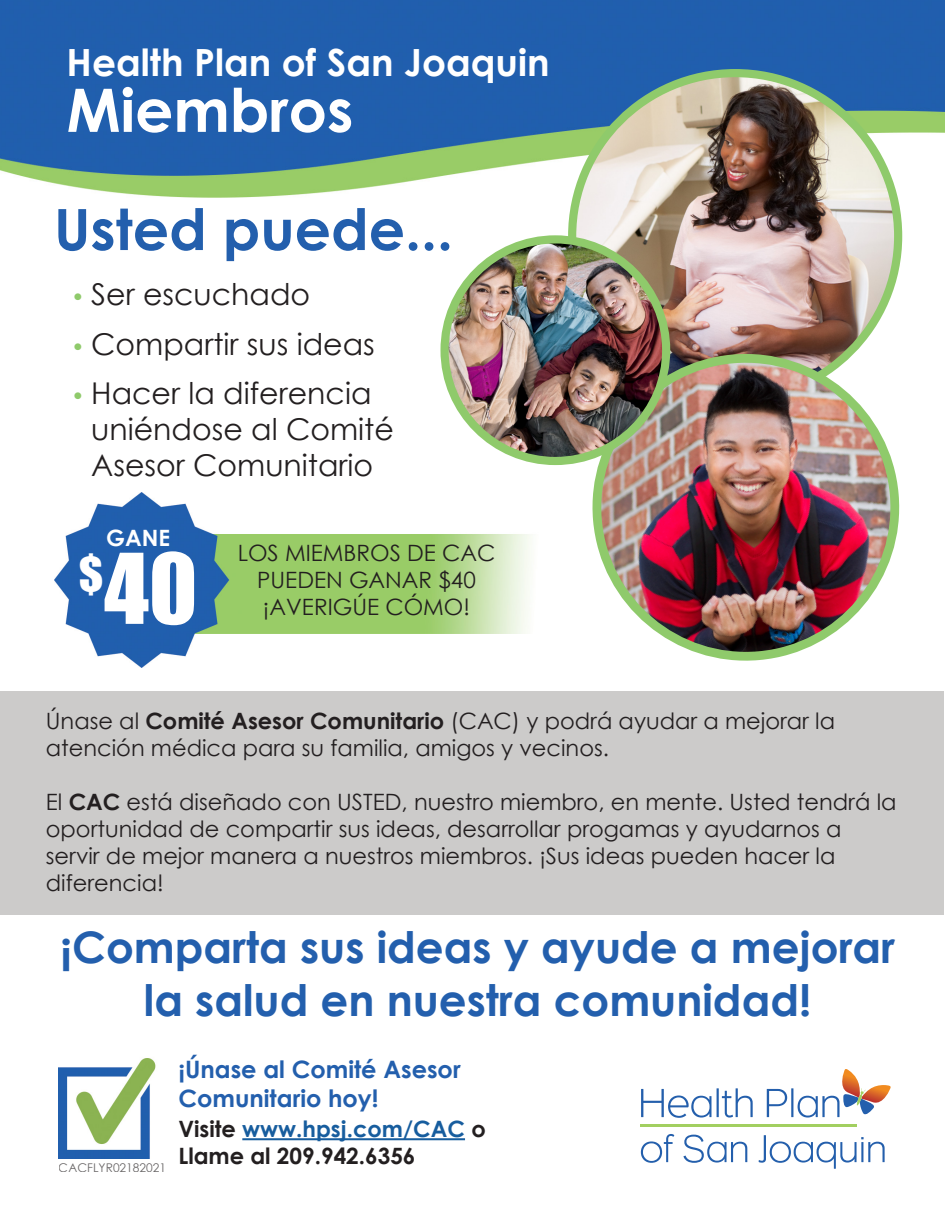
<style>
.page{position:relative;width:945px;height:1215px;background:#fff}
.page>*{position:absolute;margin:0;border:0;box-sizing:border-box;transform-origin:0 0}
.t1{font:90px "Impact";color:#fff}
.t2{font:700 60px "Century Gothic";color:#fff}
.t3{font:700 57px "Century Gothic";color:#235fad}
.t4{font:45px "Impact";color:#fff}
.t5{font:700 43.5px/52.2px "Century Gothic";color:#235fad;text-align:center}
.t6{font:700 37.5px "Century Gothic";color:#fff}
.t7{font:30px/36px "Century Gothic";color:#231f20}
.t8{font:700 24px/28.8px "Century Gothic";color:#235fad}
.t9{font:22.5px/27px "Century Gothic";color:#231f20}
.t10{font:700 22.5px/27px "Century Gothic";color:#231f20}
.t11{font:700 22.5px "Century Gothic";color:#fff}
.t12{font:12px "Century Gothic";color:#231f20}
.s1{font-size:22.5px;color:#8fca6b}
.s2{font-weight:700}
.s3{color:#175d9e}
</style>
<div class="page">
<img style="left:0;top:0;width:945px;height:197px">
<div style="left:1px;top:691px;width:943px;height:223px;background:#cccbca"></div>
<svg style="left:641px;top:1089px;width:70px;height:29px"></svg>
<svg style="left:717px;top:1088px;width:36px;height:30px"></svg>
<svg style="left:641px;top:1134px;width:33px;height:29px"></svg>
<svg style="left:683px;top:1135px;width:64px;height:28px"></svg>
<svg style="left:759px;top:1135px;width:126px;height:34px"></svg>
<svg style="left:767px;top:1069px;width:124px;height:49px"></svg>
<hr style="left:641px;top:1125px;width:216px;height:2px;background:#a2cf60">
<hr style="left:242px;top:1138px;width:223px;height:2px;background:#175d9e">
<img style="left:59px;top:1058px;width:97px;height:100px">
<img style="left:54px;top:492px;width:477px;height:175px">
<img style="left:572px;top:73px;width:326px;height:326px;border-radius:163px">
<img style="left:590px;top:352px;width:310px;height:309px">
<img style="left:445px;top:239px;width:221px;height:222px;border-radius:111px">
<div style="left:440px;top:235px;width:230px;height:230px;border:8px solid #8fca6b;border-radius:50%"></div>
<h3 class="t6" style="left:67px;top:34px;width:484px">Health Plan of San Joaquin</h3>
<h2 class="t2" style="left:67px;top:65px;width:288px">Miembros</h2>
<h3 class="t3" style="left:54px;top:186px;width:401px">Usted puede...</h3>
<h3 class="t7" style="left:71px;top:276px;width:241px"><span class="s1">•</span> Ser escuchado</h3>
<h3 class="t7" style="left:71px;top:326px;width:305px"><span class="s1">•</span> Compartir sus ideas</h3>
<h3 class="t7" style="left:91px;top:375px;width:304px;text-indent:-20px"><span class="s1">•</span> Hacer la diferencia uniéndose al Comité<br>Asesor Comunitario</h3>
<p class="t11" style="left:106px;top:520px;width:65px">GANE</p>
<h1 class="t1" style="left:104px;top:519px;width:95px">40</h1>
<h3 class="t4" style="left:79px;top:540px;width:26px">$</h3>
<p class="t9" style="left:238px;top:539px;width:259px;text-align:center">LOS MIEMBROS DE CAC<br>PUEDEN GANAR $40 ¡AVERIGÚE CÓMO!</p>
<p class="t9" style="left:46px;top:707px;width:791px">Únase al <span class="s2">Comité Asesor Comunitario</span> (CAC) y podrá ayudar a mejorar la atención médica para su familia, amigos y vecinos.</p>
<p class="t9" style="left:46px;top:788px;width:852px">El <span class="s2">CAC</span> está diseñado con USTED, nuestro miembro, en mente. Usted tendrá la oportunidad de compartir sus ideas, desarrollar progamas y ayudarnos a servir de mejor manera a nuestros miembros. ¡Sus ideas pueden hacer la diferencia!</p>
<h3 class="t5" style="left:60px;top:920px;width:837px">¡Comparta sus ideas y ayude a mejorar la salud en nuestra comunidad!</h3>
<p class="t12" style="left:59px;top:1159px;width:109px">CACFLYR02182021</p>
<p class="t8" style="left:178px;top:1054px;width:284px">¡Únase al Comité Asesor<br>Comunitario hoy!</p>
<p class="t10" style="left:178px;top:1115px;width:309px">Visite <span class="s3">www.hpsj.com/CAC</span> o<br>Llame al 209.942.6356</p>
</div>
